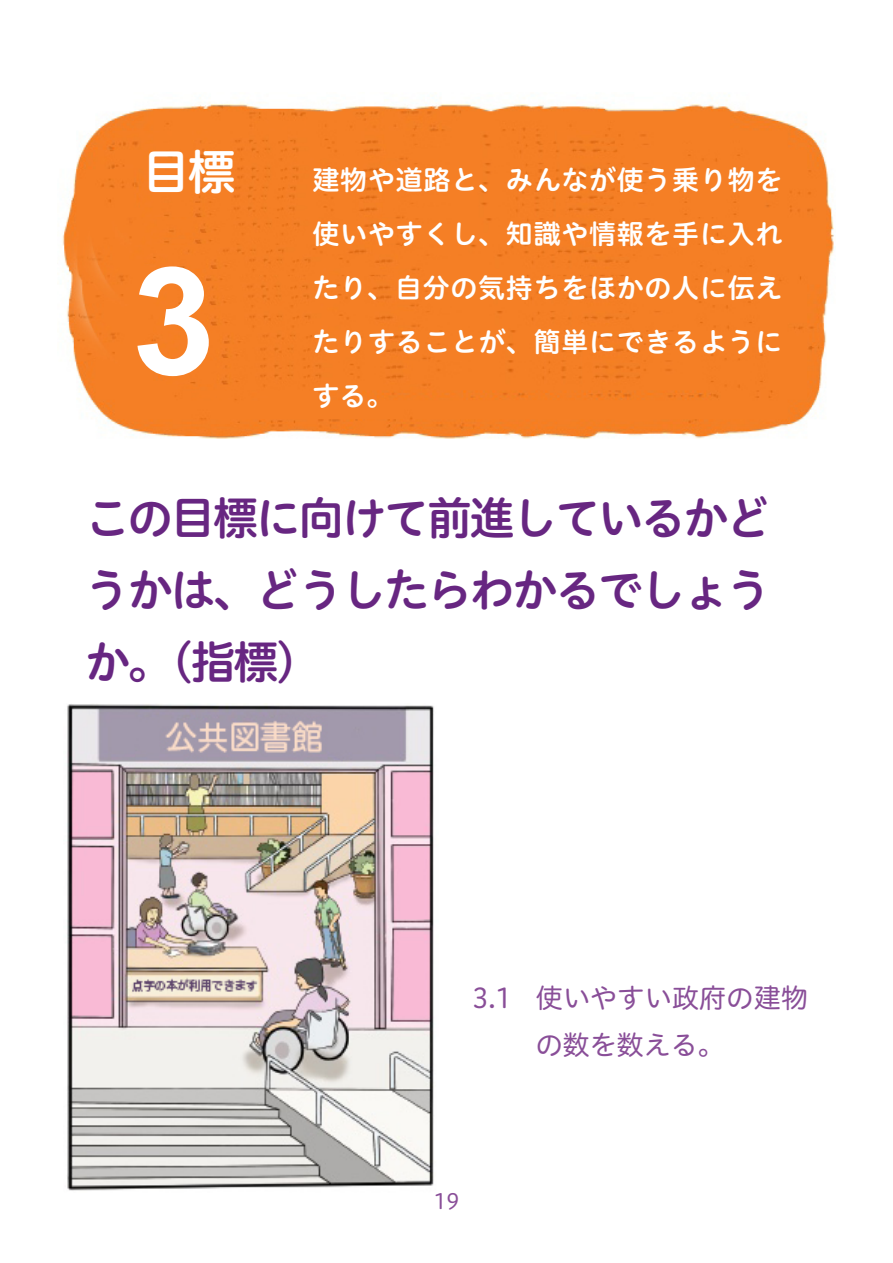
<style>
.page{position:relative;width:893px;height:1263px;background:#fff}
.page>*{position:absolute;margin:0;border:0;box-sizing:border-box;transform-origin:0 0}
.t1{font:700 150px "Arial";color:#fff}
.t2{font:48px "Hiragino UD Sans R Std W6";color:#fff}
.t3{font:45px/72px "Hiragino UD Sans R Std W6";letter-spacing:-.05em;color:#672681;text-align:justify}
.t4{font:27px/54px "Hiragino UD Sans R Std W6";letter-spacing:.025em;color:#fff;text-align:justify}
.t5{font:27px/47.2px "Hiragino UD Sans R Std W4";letter-spacing:.01em;color:#894e98}
.t6{font:21px "Hiragino UD Sans R Std W4";color:#894e98}
</style>
<div class="page">
<img style="left:62px;top:95px;width:773px;height:344px">
<img style="left:67px;top:704px;width:367px;height:487px">
<h2 class="t2" style="left:142px;top:135px;width:95px">目標</h2>
<h1 class="t1" style="left:132px;top:223px;width:85px">3</h1>
<p class="t4" style="left:313px;top:151px;width:471px">建物や道路と、みんなが使う乗り物を使いやすくし、知識や情報を手に入れたり、自分の気持ちをほかの人に伝えたりすることが、簡単にできるようにする。</p>
<h3 class="t3" style="left:85px;top:480px;width:688px">この目標に向けて前進しているかどうかは、どうしたらわかるでしょうか。（指標）</h3>
<p class="t5" style="left:536px;top:973px;width:274px;text-indent:-64px">3.1 使いやすい政府の建物の数を数える。</p>
<p class="t6" style="left:434px;top:1185px;width:27px">19</p>
</div>
